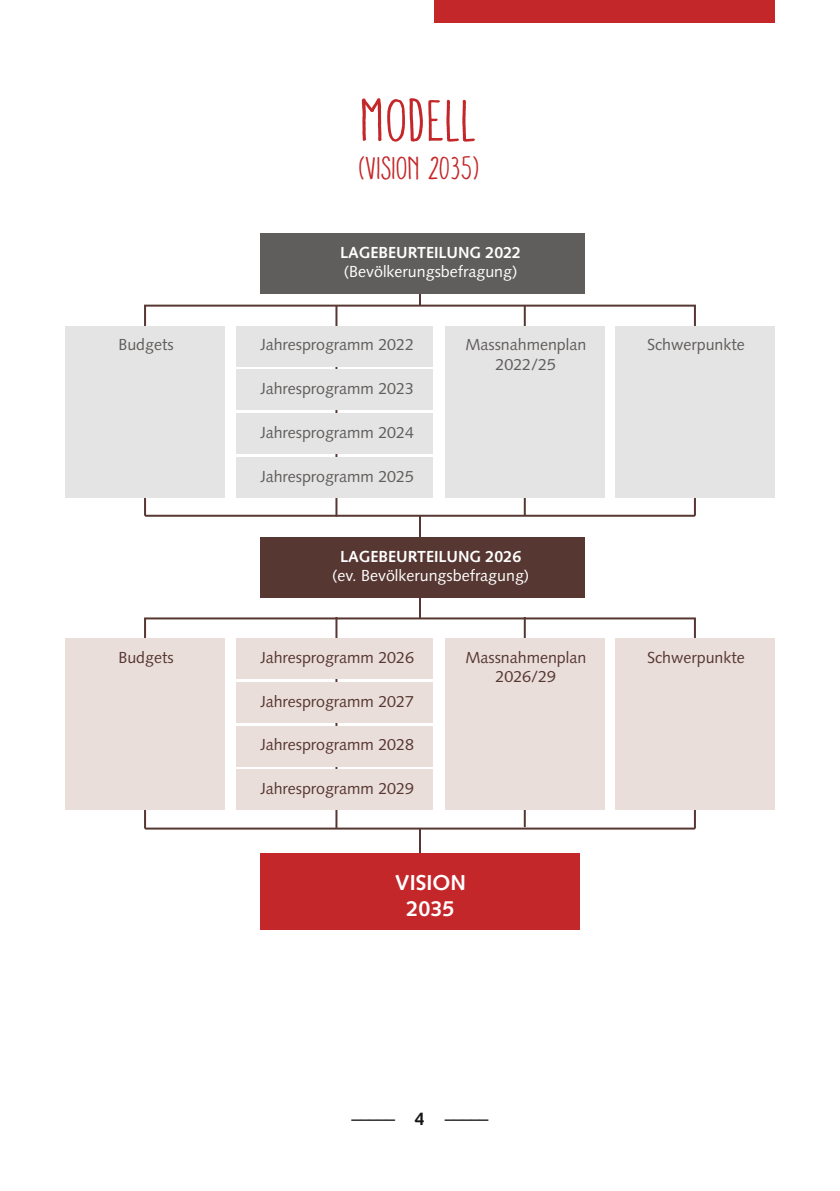
<style>
.page{position:relative;width:840px;height:1191px;background:#fff}
.page>*{position:absolute;margin:0;border:0;box-sizing:border-box;transform-origin:0 0}
.t1{font:condensed 60px "Aracne";color:#c42729}
.t2{font:condensed 32px "Aracne";color:#c42729}
.t3{font:700 21.6px/25.8px "Syntax";color:#fff;text-align:center}
.t4{font:18px "Syntax";color:#131413}
.t5{font:16px/19.2px "Syntax";color:#5f5e5c;text-align:center}
.t6{font:16px/19.2px "Syntax";color:#573731;text-align:center}
.t7{font:16px "Syntax";color:#fff}
.t8{font:700 16px "Syntax";color:#fff}
.s1{font-weight:700}
</style>
<div class="page">
<div style="left:434px;top:0;width:340px;height:23px;background:#c42729"></div>
<hr style="left:419px;top:263px;width:2px;height:43px;background:#573731">
<hr style="left:523px;top:306px;width:2px;height:210px;background:#573731">
<div style="left:144px;top:305px;width:551px;height:212px;border:2px solid #573731"></div>
<hr style="left:419px;top:576px;width:2px;height:42px;background:#573731">
<div style="left:144px;top:617px;width:551px;height:212px;border:2px solid #573731"></div>
<hr style="left:145px;top:515px;width:549px;height:2px;background:#573731">
<hr style="left:335px;top:306px;width:2px;height:210px;background:#573731">
<hr style="left:523px;top:617px;width:2px;height:210px;background:#573731">
<hr style="left:335px;top:617px;width:2px;height:211px;background:#573731">
<hr style="left:419px;top:516px;width:2px;height:60px;background:#573731">
<hr style="left:145px;top:827px;width:549px;height:2px;background:#573731">
<hr style="left:419px;top:828px;width:2px;height:61px;background:#573731">
<div style="left:260px;top:233px;width:324px;height:60px;background:#5f5e5c"></div>
<div style="left:237px;top:326px;width:195px;height:40px;background:#e5e4e4"></div>
<div style="left:237px;top:369px;width:195px;height:41px;background:#e5e4e4"></div>
<div style="left:237px;top:413px;width:195px;height:40px;background:#e5e4e4"></div>
<div style="left:237px;top:457px;width:195px;height:40px;background:#e5e4e4"></div>
<div style="left:445px;top:326px;width:159px;height:171px;background:#e5e4e4"></div>
<div style="left:614px;top:326px;width:160px;height:171px;background:#e5e4e4"></div>
<div style="left:65px;top:326px;width:160px;height:171px;background:#e5e4e4"></div>
<div style="left:237px;top:638px;width:195px;height:40px;background:#eadedb"></div>
<div style="left:237px;top:682px;width:195px;height:40px;background:#eadedb"></div>
<div style="left:237px;top:726px;width:195px;height:40px;background:#eadedb"></div>
<div style="left:237px;top:769px;width:195px;height:41px;background:#eadedb"></div>
<div style="left:445px;top:638px;width:159px;height:172px;background:#eadedb"></div>
<div style="left:614px;top:638px;width:160px;height:172px;background:#eadedb"></div>
<div style="left:65px;top:638px;width:160px;height:172px;background:#eadedb"></div>
<div style="left:260px;top:853px;width:320px;height:77px;background:#c42729"></div>
<div style="left:260px;top:537px;width:324px;height:61px;background:#573731"></div>
<h1 class="t1" style="left:361px;top:89px;width:118px">MODELL</h1>
<h2 class="t2" style="left:359px;top:151px;width:122px">(VISION 2035)</h2>
<p class="t8" style="left:340px;top:243px;width:182px">LAGEBEURTEILUNG 2022</p>
<p class="t7" style="left:344px;top:262px;width:175px">(Bevölkerungsbefragung)</p>
<p class="t5" style="left:118px;top:335px;width:57px">Budgets</p>
<p class="t5" style="left:646px;top:335px;width:99px">Schwerpunkte</p>
<p class="t5" style="left:465px;top:335px;width:122px">Massnahmenplan<br>2022/25</p>
<p class="t5" style="left:260px;top:335px;width:155px">Jahresprogramm 2022</p>
<p class="t5" style="left:260px;top:379px;width:155px">Jahresprogramm 2023</p>
<p class="t5" style="left:260px;top:423px;width:155px">Jahresprogramm 2024</p>
<p class="t5" style="left:260px;top:466px;width:155px">Jahresprogramm 2025</p>
<p class="t8" style="left:340px;top:547px;width:182px">LAGEBEURTEILUNG 2026</p>
<p class="t7" style="left:332px;top:566px;width:198px">(ev. Bevölkerungsbefragung)</p>
<p class="t6" style="left:118px;top:648px;width:57px">Budgets</p>
<p class="t6" style="left:646px;top:648px;width:99px">Schwerpunkte</p>
<p class="t6" style="left:465px;top:648px;width:122px">Massnahmenplan<br>2026/29</p>
<p class="t6" style="left:260px;top:648px;width:155px">Jahresprogramm 2026</p>
<p class="t6" style="left:260px;top:691px;width:155px">Jahresprogramm 2027</p>
<p class="t6" style="left:260px;top:735px;width:155px">Jahresprogramm 2028</p>
<p class="t6" style="left:260px;top:779px;width:155px">Jahresprogramm 2029</p>
<h3 class="t3" style="left:395px;top:870px;width:72px">VISION<br>2035</h3>
<p class="t4" style="left:351px;top:1108px;width:138px">––––– <span class="s1">4</span> –––––</p>
</div>
